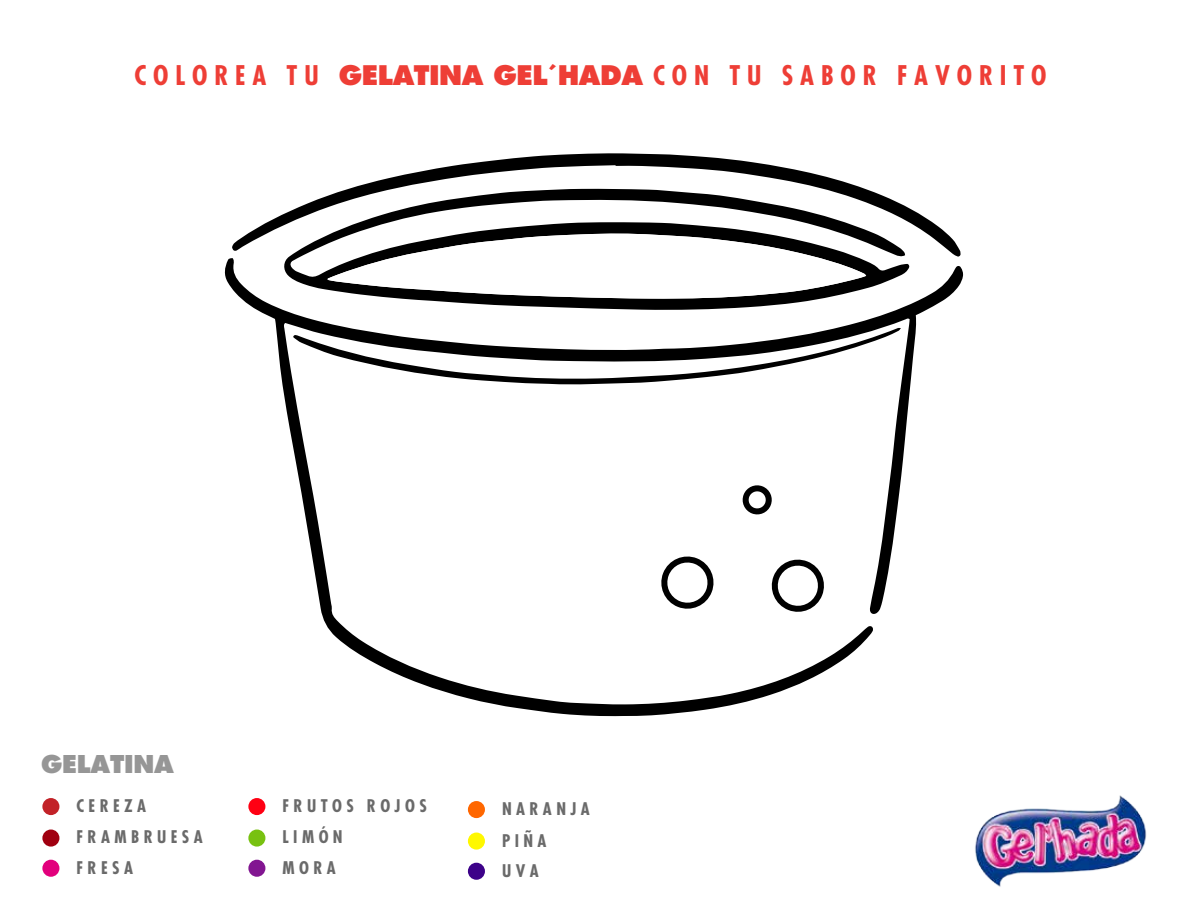
<style>
.page{position:relative;width:1188px;height:918px;background:#fff}
.page>*{position:absolute;margin:0;border:0;box-sizing:border-box;transform-origin:0 0}
.t1{font:700 condensed 26.4px "Futura";letter-spacing:.26em;color:#ee3e36}
.t2{font:800 24px "Futura";letter-spacing:-.01em;color:#969696}
.t3{font:700 condensed 16.95px/30.9px "Futura";letter-spacing:.26em;color:#6a6a6a}
.s1{font-weight:800;font-stretch:normal}
</style>
<div class="page">
<svg style="left:224px;top:258px;width:740px;height:458px"></svg>
<svg style="left:283px;top:257px;width:627px;height:53px"></svg>
<svg style="left:232px;top:153px;width:729px;height:104px"></svg>
<svg style="left:284px;top:318px;width:626px;height:67px"></svg>
<svg style="left:328px;top:233px;width:538px;height:66px"></svg>
<img style="left:975px;top:795px;width:172px;height:92px">
<div style="left:42px;top:798px;width:17px;height:17px;background:#c22228;border-radius:50%"></div>
<div style="left:42px;top:830px;width:17px;height:17px;background:#a00010;border-radius:50%"></div>
<div style="left:42px;top:860px;width:17px;height:17px;background:#e2007c;border-radius:50%"></div>
<div style="left:248px;top:798px;width:17px;height:17px;background:#ff0013;border-radius:50%"></div>
<div style="left:248px;top:830px;width:17px;height:17px;background:#78c111;border-radius:50%"></div>
<div style="left:248px;top:860px;width:17px;height:17px;background:#821691;border-radius:50%"></div>
<div style="left:468px;top:801px;width:17px;height:17px;background:#ff6700;border-radius:50%"></div>
<div style="left:468px;top:833px;width:17px;height:17px;background:#fff800;border-radius:50%"></div>
<div style="left:468px;top:863px;width:17px;height:17px;background:#3d0289;border-radius:50%"></div>
<svg style="left:659px;top:555px;width:58px;height:54px"></svg>
<svg style="left:770px;top:558px;width:57px;height:54px"></svg>
<svg style="left:739px;top:482px;width:37px;height:31px"></svg>
<h1 class="t1" style="left:134px;top:59px;width:914px">COLOREA TU <span class="s1">GELATINA GEL´HADA</span> CON TU SABOR FAVORITO</h1>
<h2 class="t2" style="left:41px;top:749px;width:134px">GELATINA</h2>
<p class="t3" style="left:77px;top:790px;width:128px">CEREZA<br>FRAMBRUESA<br>FRESA</p>
<p class="t3" style="left:282px;top:790px;width:146px">FRUTOS ROJOS<br>LIMÓN<br>MORA</p>
<p class="t3" style="left:502px;top:793px;width:89px">NARANJA<br>PIÑA<br>UVA</p>
</div>
